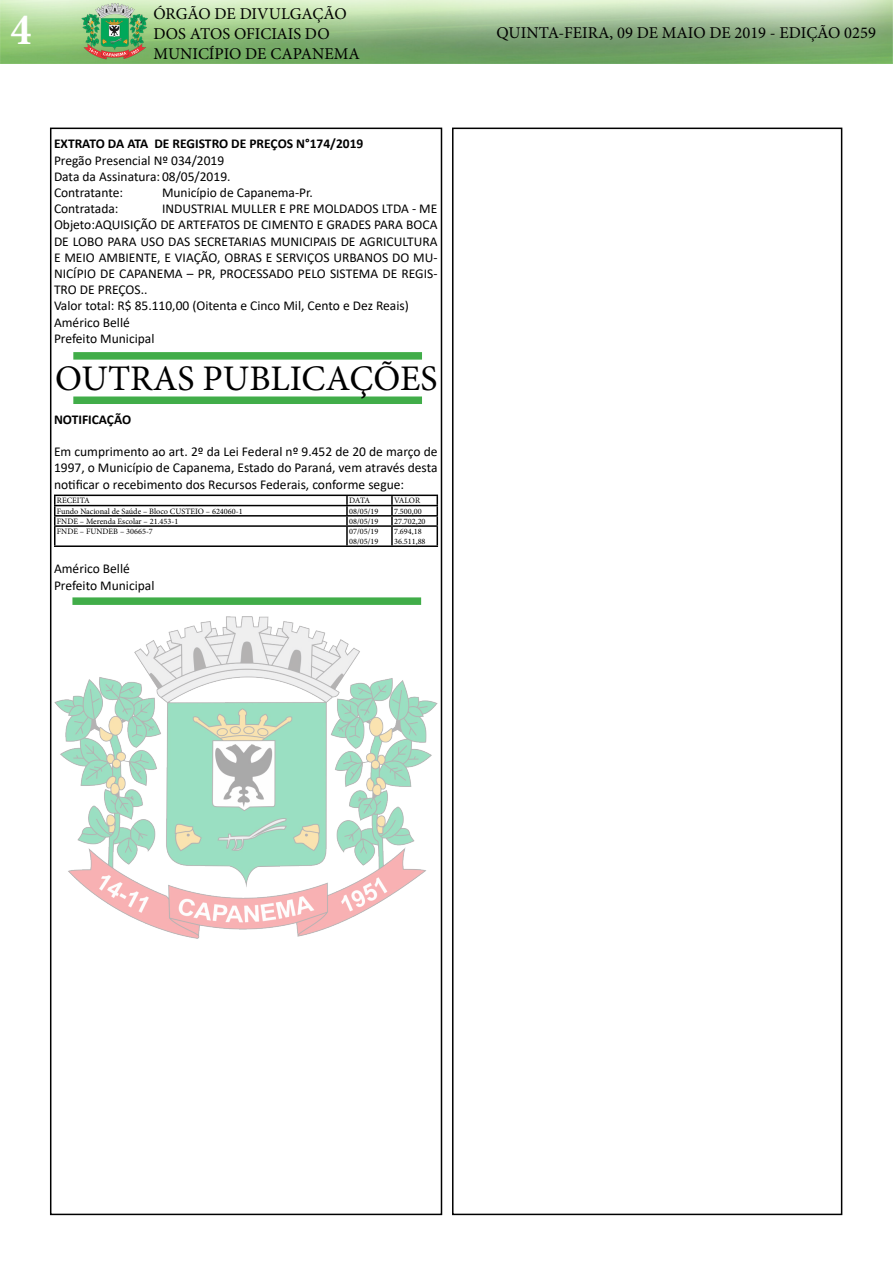
<style>
.page{position:relative;width:893px;height:1263px;background:#fff}
.page>*{position:absolute;margin:0;border:0;box-sizing:border-box;transform-origin:0 0}
.t1{font:700 condensed 45px "Minion Pro";color:#fff}
.t2{font:36px "Minion Pro";color:#000}
.t3{font:16.5px/19.8px "Minion Pro";color:#000}
.t4{font:13.5px/16.2px "Calibri";color:#000}
.t5{font:700 13.5px "Calibri";color:#000}
.t6{font:8.25px/9.9px "Minion Pro";color:#000}
</style>
<div class="page">
<div style="left:50px;top:128px;width:392px;height:1087px;border:2px solid #000"></div>
<img style="left:0;top:0;width:893px;height:64px">
<div style="left:452px;top:128px;width:390px;height:1087px;border:2px solid #000"></div>
<hr style="left:54px;top:495px;width:293px;height:1px;background:#000">
<hr style="left:347px;top:495px;width:45px;height:1px;background:#000">
<hr style="left:392px;top:495px;width:46px;height:1px;background:#000">
<hr style="left:54px;top:505px;width:293px;height:1px;background:#000">
<hr style="left:347px;top:505px;width:45px;height:1px;background:#000">
<hr style="left:392px;top:505px;width:46px;height:1px;background:#000">
<hr style="left:54px;top:515px;width:293px;height:2px;background:#000">
<hr style="left:347px;top:515px;width:45px;height:2px;background:#000">
<hr style="left:392px;top:515px;width:46px;height:2px;background:#000">
<hr style="left:54px;top:525px;width:293px;height:2px;background:#000">
<svg style="left:54px;top:496px;width:2px;height:49px"></svg>
<hr style="left:347px;top:525px;width:45px;height:2px;background:#000">
<svg style="left:346px;top:496px;width:2px;height:49px"></svg>
<hr style="left:392px;top:525px;width:46px;height:2px;background:#000">
<svg style="left:391px;top:496px;width:2px;height:49px"></svg>
<svg style="left:437px;top:496px;width:1px;height:49px"></svg>
<hr style="left:54px;top:545px;width:293px;height:2px;background:#000">
<hr style="left:347px;top:545px;width:45px;height:2px;background:#000">
<hr style="left:392px;top:545px;width:46px;height:2px;background:#000">
<div style="left:72px;top:597px;width:349px;height:8px;background:#41ad49"></div>
<div style="left:73px;top:352px;width:349px;height:8px;background:#41ad49"></div>
<div style="left:73px;top:396px;width:349px;height:8px;background:#41ad49"></div>
<img style="left:54px;top:617px;width:384px;height:321px">
<h1 class="t1" style="left:11px;top:-1px;width:22px">4</h1>
<p class="t3" style="left:153px;top:4px;width:208px">ÓRGÃO DE DIVULGAÇÃO<br>DOS ATOS OFICIAIS DO<br>MUNICÍPIO DE CAPANEMA</p>
<p class="t5" style="left:54px;top:134px;width:311px">EXTRATO DA ATA DE REGISTRO DE PREÇOS N°174/2019</p>
<p class="t4" style="left:54px;top:152px;width:178px">Pregão Presencial Nº 034/2019<br>Data da Assinatura: 08/05/2019.<br>Contratante:</p>
<p class="t4" style="left:162px;top:184px;width:152px">Município de Capanema-Pr.</p>
<p class="t4" style="left:54px;top:200px;width:66px">Contratada:</p>
<p class="t4" style="left:54px;top:200px;width:385px;text-indent:108px">INDUSTRIAL MULLER E PRE MOLDADOS LTDA - ME Objeto:AQUISIÇÃO DE ARTEFATOS DE CIMENTO E GRADES PARA BOCA DE LOBO PARA USO DAS SECRETARIAS MUNICIPAIS DE AGRICULTURA E MEIO AMBIENTE, E VIAÇÃO, OBRAS E SERVIÇOS URBANOS DO MU-NICÍPIO DE CAPANEMA – PR, PROCESSADO PELO SISTEMA DE REGIS-TRO DE PREÇOS..<br>Valor total: R$ 85.110,00 (Oitenta e Cinco Mil, Cento e Dez Reais)<br>Américo Bellé<br>Prefeito Municipal</p>
<h2 class="t2" style="left:55px;top:355px;width:384px">OUTRAS PUBLICAÇÕES</h2>
<p class="t5" style="left:54px;top:410px;width:79px">NOTIFICAÇÃO</p>
<p class="t4" style="left:54px;top:443px;width:385px;text-align:justify">Em cumprimento ao art. 2º da Lei Federal nº 9.452 de 20 de março de 1997, o Município de Capanema, Estado do Paraná, vem através desta notificar o recebimento dos Recursos Federais, conforme segue:</p>
<p class="t6" style="left:57px;top:496px;width:34px">RECEITA</p>
<p class="t6" style="left:349px;top:496px;width:23px">DATA</p>
<p class="t6" style="left:394px;top:496px;width:28px">VALOR</p>
<p class="t6" style="left:57px;top:506px;width:187px">Fundo Nacional de Saúde – Bloco CUSTEIO – 624060-1</p>
<p class="t6" style="left:349px;top:506px;width:31px">08/05/19</p>
<p class="t6" style="left:394px;top:506px;width:29px">7.500,00</p>
<p class="t6" style="left:57px;top:516px;width:123px">FNDE – Merenda Escolar – 21.453-1</p>
<p class="t6" style="left:349px;top:516px;width:31px">08/05/19</p>
<p class="t6" style="left:394px;top:516px;width:33px">27.702,20</p>
<p class="t6" style="left:57px;top:527px;width:98px">FNDE – FUNDEB – 30665-7</p>
<p class="t6" style="left:349px;top:527px;width:31px">07/05/19<br>08/05/19</p>
<p class="t6" style="left:394px;top:527px;width:33px">7.694,18<br>36.511,88</p>
<p class="t4" style="left:54px;top:560px;width:102px">Américo Bellé<br>Prefeito Municipal</p>
<p class="t3" style="left:496px;top:23px;width:381px">QUINTA-FEIRA, 09 DE MAIO DE 2019 - EDIÇÃO 0259</p>
</div>
